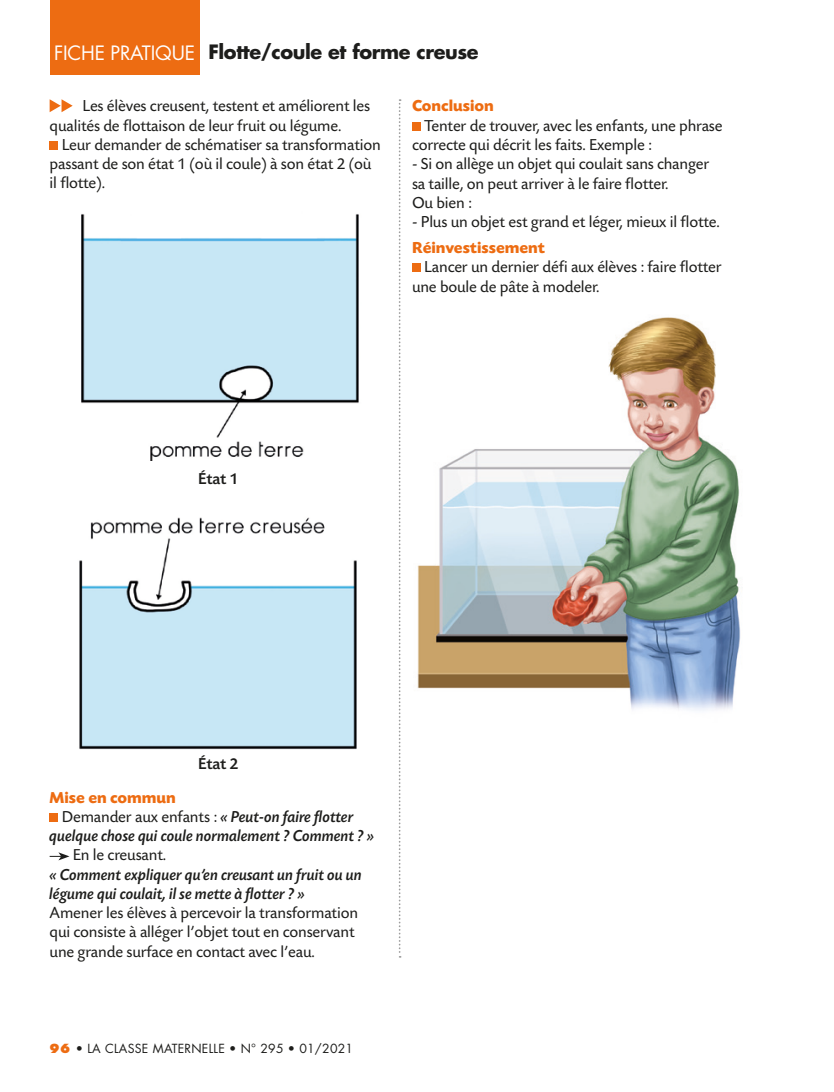
<style>
.page{position:relative;width:834px;height:1092px;background:#fff}
.page>*{position:absolute;margin:0;border:0;box-sizing:border-box;transform-origin:0 0}
.Surtitre_fiche_noir{font:700 19.25px "Futura";letter-spacing:-.02em;color:#1d1d1b}
.t1{font:19.25px "Futura";letter-spacing:-.01em;color:#fff}
.Texte_courant_fiche{font:16.62px/19.2px "Today SB";letter-spacing:-.01em;color:#1d1d1b}
.Texte_courant_fiche-2{font:16.62px/19.2px "Today SB Med Ita";letter-spacing:-.01em;color:#1d1d1b}
.Etape-2020{font:700 16.62px "Today SB";color:#ed6c12}
.Texte_courant_fiche-3{font:500 16.62px "Today SB";letter-spacing:-.01em;color:#1d1d1b}
.t2{font:12.25px "Futura";letter-spacing:.02em;color:#1d1d1b}
.s1{font-family:"Today SB"}
.s2{font-weight:800;color:#ed6c12}
</style>
<div class="page">
<div style="left:50px;top:0;width:149px;height:75px;background:#ed6c12"></div>
<svg style="left:398px;top:99px;width:2px;height:858px"></svg>
<div style="left:50px;top:141px;width:8px;height:9px;background:#ed6c12"></div>
<div style="left:50px;top:813px;width:8px;height:8px;background:#ed6c12"></div>
<svg style="left:50px;top:852px;width:19px;height:8px"></svg>
<img style="left:79px;top:517px;width:278px;height:233px">
<img style="left:81px;top:214px;width:278px;height:246px">
<div style="left:412px;top:122px;width:8px;height:9px;background:#ed6c12"></div>
<div style="left:412px;top:263px;width:8px;height:9px;background:#ed6c12"></div>
<img style="left:417px;top:317px;width:324px;height:394px">
<svg style="left:50px;top:99px;width:23px;height:13px"></svg>
<p class="Surtitre_fiche_noir" style="left:208px;top:39px;width:272px">Flotte/coule et forme creuse</p>
<p class="Texte_courant_fiche" style="left:50px;top:97px;width:322px;text-indent:33px">Les élèves creusent, testent et améliorent les qualités de flottaison de leur fruit ou légume.</p>
<p class="Texte_courant_fiche" style="left:50px;top:135px;width:333px;text-indent:12px">Leur demander de schématiser sa transformation passant de son état 1 (où il coule) à son état 2 (où il flotte).</p>
<p class="t1" style="left:54px;top:41px;width:142px">FICHE PRATIQUE</p>
<p class="Etape-2020" style="left:412px;top:97px;width:83px">Conclusion</p>
<p class="Texte_courant_fiche" style="left:412px;top:116px;width:312px;text-indent:12px">Tenter de trouver, avec les enfants, une phrase correcte qui décrit les faits. Exemple :</p>
<p class="Texte_courant_fiche" style="left:412px;top:155px;width:299px">- Si on allège un objet qui coulait sans changer sa taille, on peut arriver à le faire flotter.</p>
<p class="Texte_courant_fiche" style="left:412px;top:193px;width:61px">Ou bien :</p>
<p class="Texte_courant_fiche" style="left:412px;top:213px;width:309px">- Plus un objet est grand et léger, mieux il flotte.</p>
<p class="Etape-2020" style="left:412px;top:239px;width:135px">Réinvestissement</p>
<p class="Texte_courant_fiche" style="left:412px;top:258px;width:311px;text-indent:12px">Lancer un dernier défi aux élèves : faire flotter une boule de pâte à modeler.</p>
<p class="Texte_courant_fiche-3" style="left:198px;top:469px;width:42px">État 1</p>
<p class="Texte_courant_fiche-3" style="left:198px;top:754px;width:42px">État 2</p>
<p class="Etape-2020" style="left:50px;top:788px;width:128px">Mise en commun</p>
<p class="Texte_courant_fiche-2" style="left:62px;top:807px;width:293px"><span class="s1">Demander aux enfants :</span> « Peut-on faire flotter</p>
<p class="Texte_courant_fiche-2" style="left:50px;top:826px;width:327px">quelque chose qui coule normalement ? Comment ? »</p>
<p class="Texte_courant_fiche" style="left:73px;top:846px;width:95px">En le creusant.</p>
<p class="Texte_courant_fiche-2" style="left:50px;top:865px;width:314px">« Comment expliquer qu’en creusant un fruit ou un légume qui coulait, il se mette à flotter ? »</p>
<p class="Texte_courant_fiche" style="left:50px;top:903px;width:310px">Amener les élèves à percevoir la transformation qui consiste à alléger l’objet tout en conservant une grande surface en contact avec l’eau.</p>
<p class="t2" style="left:50px;top:1040px;width:305px"><span class="s2">96</span> • LA CLASSE MATERNELLE • N° 295 • 01/2021</p>
</div>
